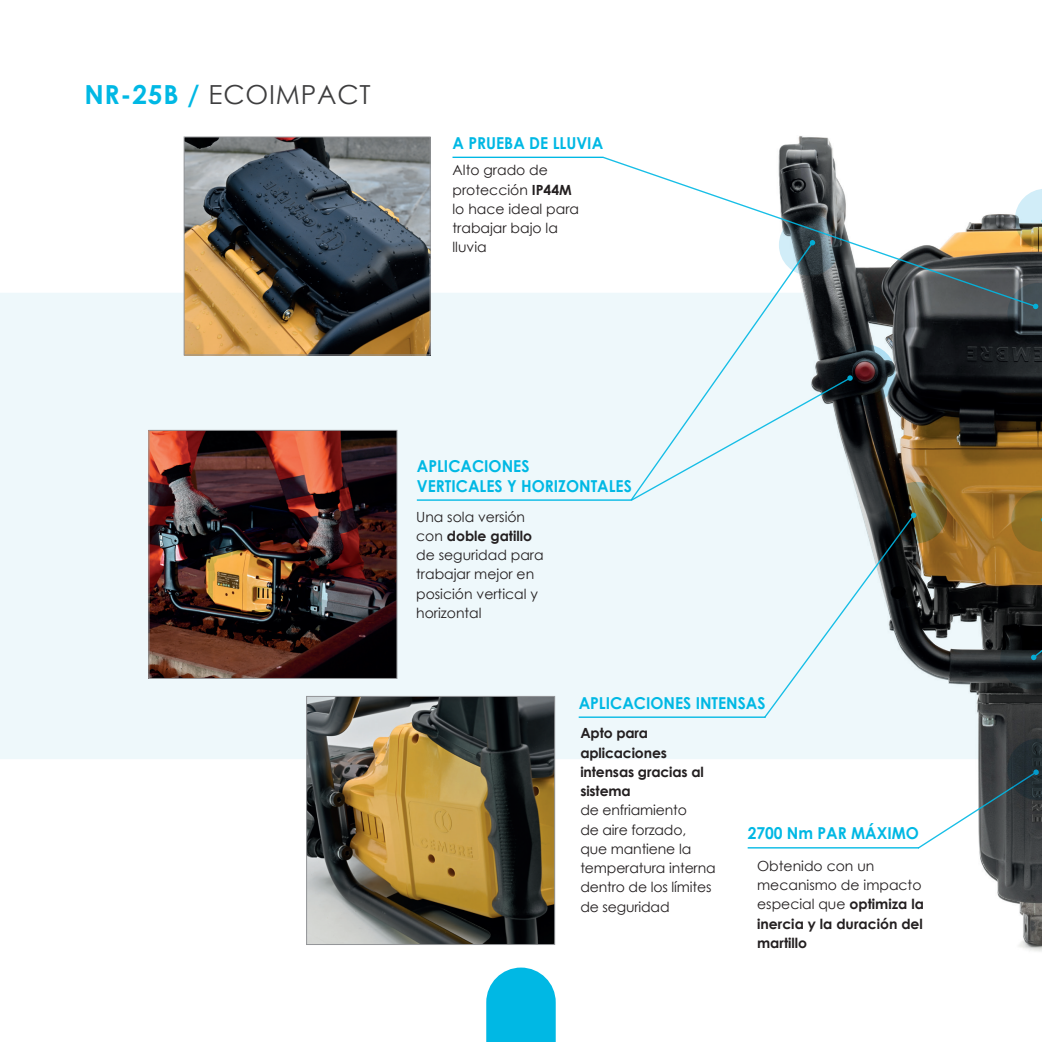
<style>
.page{position:relative;width:1042px;height:1042px;background:#fff}
.page>*{position:absolute;margin:0;border:0;box-sizing:border-box;transform-origin:0 0}
.t1{font:26.25px "Century Gothic";letter-spacing:.03em;color:#3e3e3f}
.t2{font:700 16.45px/19.8px "Century Gothic";color:#00b8e4;scale:.95 1}
.t3{font:14px/19.2px "Century Gothic";color:#231f20}
.t4{font:700 14px/19.2px "Century Gothic";letter-spacing:-.01em;color:#231f20}
.s1{font-weight:700;color:#00b8e4}
.s2{font-weight:700}
</style>
<div class="page">
<svg style="left:486px;top:967px;width:70px;height:75px;background:#1dc0e7"></svg>
<div style="left:0;top:293px;width:394px;height:466px;background:#eef8fb"></div>
<img style="left:394px;top:156px;width:648px;height:796px">
<img style="left:778px;top:136px;width:264px;height:806px">
<svg style="left:886px;top:482px;width:61px;height:61px;background:#675a31"></svg>
<svg style="left:834px;top:344px;width:61px;height:62px;background:#303036"></svg>
<svg style="left:1037px;top:189px;width:5px;height:61px"></svg>
<hr style="left:452px;top:157px;width:151px;height:1px;background:#00b8e4">
<svg style="left:183px;top:136px;width:248px;height:220px;background:#696459"></svg>
<hr style="left:579px;top:716px;width:186px;height:2px;background:#00b8e4">
<hr style="left:417px;top:499px;width:215px;height:2px;background:#00b8e4">
<svg style="left:763px;top:512px;width:153px;height:207px;background:#cbd6d9"></svg>
<svg style="left:814px;top:375px;width:39px;height:127px;background:#a0aaad"></svg>
<img style="left:150px;top:432px;width:245px;height:245px">
<div style="left:148px;top:430px;width:249px;height:249px;border:1px solid #939598"></div>
<svg style="left:306px;top:695px;width:249px;height:250px;background:#736748"></svg>
<div style="left:629px;top:308px;width:185px;height:194px;background:#eef8fb"></div>
<svg style="left:601px;top:156px;width:436px;height:152px"></svg>
<svg style="left:1007px;top:283px;width:35px;height:61px;background:#364349"></svg>
<hr style="left:747px;top:847px;width:172px;height:1px;background:#00b8e4">
<svg style="left:916px;top:738px;width:126px;height:112px"></svg>
<svg style="left:1000px;top:472px;width:42px;height:217px;background:#5e4921"></svg>
<h1 class="t1" style="left:84px;top:76px;width:288px"><span class="s1">NR-25B /</span> ECOIMPACT</h1>
<p class="t2" style="left:452px;top:132px;width:160px">A PRUEBA DE LLUVIA</p>
<p class="t3" style="left:452px;top:160px;width:128px">Alto grado de protección <span class="s2">IP44M </span>lo hace ideal para trabajar bajo la lluvia</p>
<p class="t2" style="left:417px;top:455px;width:228px">APLICACIONES<br>VERTICALES Y HORIZONTALES</p>
<p class="t3" style="left:416px;top:507px;width:129px">Una sola versión con <span class="s2">doble gatillo </span>de seguridad para trabajar mejor en posición vertical y horizontal</p>
<p class="t2" style="left:579px;top:692px;width:198px">APLICACIONES INTENSAS</p>
<p class="t4" style="left:580px;top:723px;width:125px">Apto para aplicaciones intensas gracias al sistema</p>
<p class="t3" style="left:580px;top:800px;width:137px">de enfriamiento<br>de aire forzado, que mantiene la temperatura interna dentro de los límites de seguridad</p>
<p class="t2" style="left:747px;top:823px;width:182px">2700 Nm PAR MÁXIMO</p>
<p class="t3" style="left:757px;top:856px;width:168px">Obtenido con un mecanismo de impacto especial que <span class="s2">optimiza la inercia y la duración del martillo</span></p>
</div>
